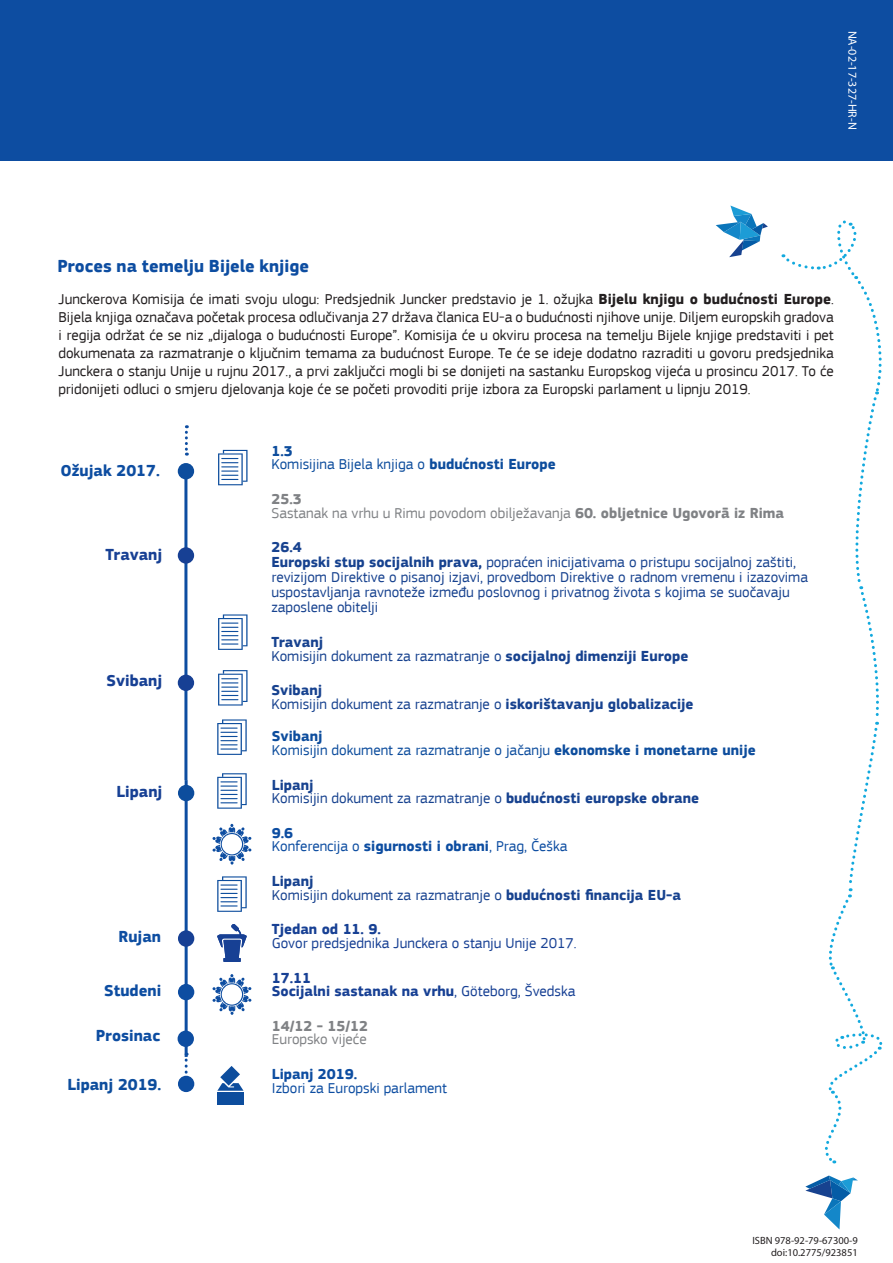
<style>
.page{position:relative;width:893px;height:1263px;background:#fff}
.page>*{position:absolute;margin:0;border:0;box-sizing:border-box;transform-origin:0 0}
.t1{font:700 18px "EC Square Sans Pro";color:#0d4da1}
.t2{font:700 16.5px "EC Square Sans Pro";color:#0d4da1}
.t3{font:700 16.5px "EC Square Sans Pro";color:#174094}
.t4{font:700 16.5px "EC Square Sans Pro";color:#0d4d9d}
.t5{font:15px/18px "EC Square Sans Pro";color:#231f20;text-align:justify}
.t6{font:15px/15px "EC Square Sans Pro";color:#17428f}
.t7{font:700 15px/13.5px "EC Square Sans Pro";color:#17428f}
.t8{font:15px/13.5px "EC Square Sans Pro";color:#0d4d9d}
.t9{font:15px/13.5px "EC Square Sans Pro";color:#808285}
.t10{font:15px/13.5px "EC Square Sans Pro";color:#0d4da1}
.t11{font:15px/13.5px "EC Square Sans Pro";color:#174094}
.t12{font:700 15px/13.5px "EC Square Sans Pro";color:#174094}
.t13{font:12px "Myriad Pro";color:#fff}
.t14{font:10.5px "Myriad Pro";color:#231f20}
.s1{font-weight:700}
.s2{font-weight:400}
</style>
<div class="page">
<div style="left:0;top:0;width:893px;height:160px;background:#0d4da1"></div>
<svg style="left:716px;top:206px;width:52px;height:51px"></svg>
<hr style="left:184px;top:470px;width:3px;height:310px;background:#0d4da1">
<div style="left:178px;top:463px;width:16px;height:16px;background:#0d4d9d;border-radius:50%"></div>
<svg style="left:185px;top:425px;width:3px;height:31px"></svg>
<svg style="left:218px;top:450px;width:30px;height:35px"></svg>
<svg style="left:218px;top:670px;width:30px;height:35px"></svg>
<svg style="left:218px;top:614px;width:30px;height:36px"></svg>
<div style="left:178px;top:547px;width:16px;height:17px;background:#174094;border-radius:50%"></div>
<div style="left:178px;top:675px;width:16px;height:16px;background:#174094;border-radius:50%"></div>
<hr style="left:185px;top:780px;width:3px;height:277px;background:#0d4da1">
<svg style="left:217px;top:719px;width:30px;height:36px"></svg>
<svg style="left:217px;top:773px;width:30px;height:36px"></svg>
<svg style="left:217px;top:876px;width:30px;height:36px"></svg>
<svg style="left:783px;top:220px;width:100px;height:944px"></svg>
<svg style="left:805px;top:1175px;width:53px;height:54px"></svg>
<div style="left:178px;top:785px;width:16px;height:16px;background:#0d4d9d;border-radius:50%"></div>
<div style="left:178px;top:930px;width:16px;height:17px;background:#174094;border-radius:50%"></div>
<div style="left:178px;top:984px;width:16px;height:16px;background:#0d4da1;border-radius:50%"></div>
<div style="left:178px;top:1030px;width:16px;height:17px;background:#0d4da1;border-radius:50%"></div>
<div style="left:178px;top:1076px;width:16px;height:16px;background:#0d4da1;border-radius:50%"></div>
<svg style="left:213px;top:974px;width:38px;height:41px"></svg>
<svg style="left:213px;top:824px;width:38px;height:41px"></svg>
<svg style="left:217px;top:924px;width:30px;height:38px"></svg>
<svg style="left:217px;top:1066px;width:27px;height:25px"></svg>
<div style="left:217px;top:1092px;width:27px;height:13px;background:#0d4d9d"></div>
<svg style="left:185px;top:1055px;width:3px;height:21px"></svg>
<p class="t13" style="left:860px;top:31px;width:100px;rotate:90deg">NA-02-17-327-HR-N</p>
<p class="t1" style="left:57px;top:256px;width:253px">Proces na temelju Bijele knjige</p>
<p class="t5" style="left:58px;top:290px;width:777px">Junckerova Komisija će imati svoju ulogu: Predsjednik Juncker predstavio je 1. ožujka <span class="s1">Bijelu knjigu o budućnosti Europe</span>.<br>Bijela knjiga označava početak procesa odlučivanja 27 država članica EU-a o budućnosti njihove unije. Diljem europskih gradova i regija održat će se niz „dijaloga o budućnosti Europe”. Komisija će u okviru procesa na temelju Bijele knjige predstaviti i pet dokumenata za razmatranje o ključnim temama za budućnost Europe. Te će se ideje dodatno razraditi u govoru predsjednika Junckera o stanju Unije u rujnu 2017., a prvi zaključci mogli bi se donijeti na sastanku Europskog vijeća u prosincu 2017. To će pridonijeti odluci o smjeru djelovanja koje će se početi provoditi prije izbora za Europski parlament u lipnju 2019.</p>
<p class="t2" style="left:60px;top:460px;width:101px">Ožujak 2017.</p>
<p class="t3" style="left:105px;top:545px;width:58px">Travanj</p>
<p class="t3" style="left:107px;top:671px;width:57px">Svibanj</p>
<p class="t3" style="left:117px;top:782px;width:47px">Lipanj</p>
<p class="t2" style="left:119px;top:926px;width:44px">Rujan</p>
<p class="t2" style="left:104px;top:981px;width:59px">Studeni</p>
<p class="t2" style="left:96px;top:1025px;width:66px">Prosinac</p>
<p class="t4" style="left:67px;top:1075px;width:95px">Lipanj 2019.</p>
<p class="t8" style="left:271px;top:444px;width:286px"><span class="s1">1.3<br></span>Komisijina Bijela knjiga o <span class="s1">budućnosti Europe</span></p>
<p class="t9" style="left:271px;top:492px;width:514px"><span class="s1">25.3<br></span>Sastanak na vrhu u Rimu povodom obilježavanja <span class="s1">60. obljetnice Ugovorā iz Rima</span></p>
<p class="t6" style="left:271px;top:540px;width:538px"><span class="s1">26.4<br>Europski stup socijalnih prava,</span> popraćen inicijativama o pristupu socijalnoj zaštiti, revizijom Direktive o pisanoj izjavi, provedbom Direktive o radnom vremenu i izazovima uspostavljanja ravnoteže između poslovnog i privatnog života s kojima se suočavaju zaposlene obitelji</p>
<p class="t7" style="left:271px;top:636px;width:418px">Travanj<br><span class="s2">Komisijin dokument za razmatranje o</span> socijalnoj dimenziji Europe</p>
<p class="t7" style="left:271px;top:684px;width:424px">Svibanj<br><span class="s2">Komisijin dokument za razmatranje o</span> iskorištavanju globalizacije</p>
<p class="t8" style="left:272px;top:730px;width:485px"><span class="s1">Svibanj<br></span>Komisijin dokument za razmatranje o jačanju <span class="s1">ekonomske i monetarne unije</span></p>
<p class="t6" style="left:272px;top:778px;width:429px;line-height:13.5px"><span class="s1">Lipanj<br></span>Komisijin dokument za razmatranje o <span class="s1">budućnosti europske obrane</span></p>
<p class="t10" style="left:272px;top:826px;width:297px"><span class="s1">9.6<br></span>Konferencija o <span class="s1">sigurnosti i obrani</span>, Prag, Češka</p>
<p class="t6" style="left:272px;top:874px;width:411px;line-height:13.5px"><span class="s1">Lipanj<br></span>Komisijin dokument za razmatranje o <span class="s1">budućnosti financija EU-a</span></p>
<p class="t11" style="left:272px;top:923px;width:306px"><span class="s1">Tjedan od 11. 9.<br></span>Govor predsjednika Junckera o stanju Unije 2017.</p>
<p class="t12" style="left:272px;top:971px;width:305px">17.11<br>Socijalni sastanak na vrhu<span class="s2">, Göteborg, Švedska</span></p>
<p class="t9" style="left:272px;top:1019px;width:98px"><span class="s1">14/12 - 15/12<br></span>Europsko vijeće</p>
<p class="t10" style="left:272px;top:1067px;width:177px"><span class="s1">Lipanj 2019.<br></span>Izbori za Europski parlament</p>
<p class="t14" style="left:752px;top:1234px;width:107px">ISBN 978-92-79-67300-9</p>
<p class="t14" style="left:771px;top:1246px;width:88px">doi:10.2775/923851</p>
</div>
